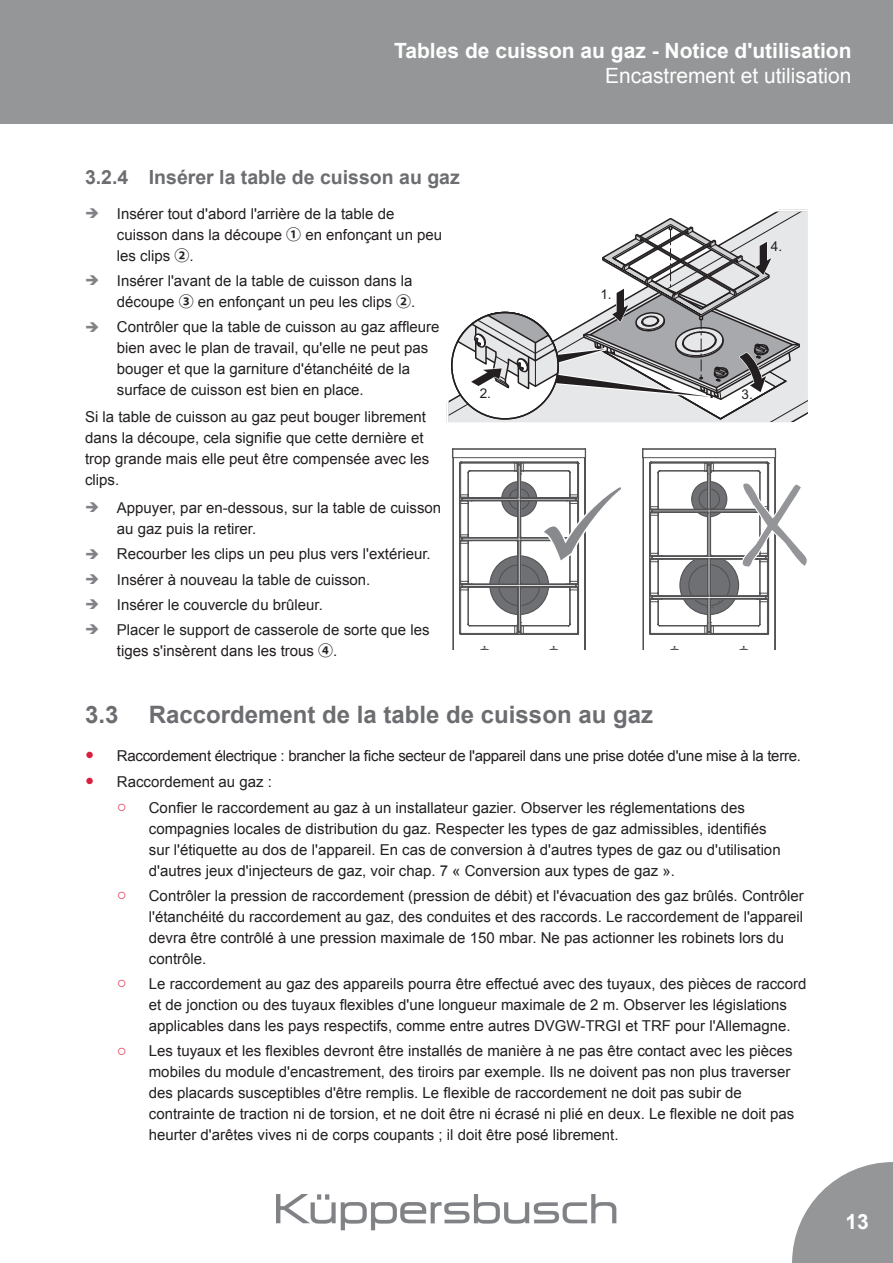
<style>
.page{position:relative;width:893px;height:1263px;background:#fff}
.page>*{position:absolute;margin:0;border:0;box-sizing:border-box;transform-origin:0 0}
.t1{font:700 24px "Arial";color:#6c6d70}
.t2{font:700 21px "Arial";color:#fff}
.t3{font:21px "Arial";color:#fff}
.t4{font:700 19.5px "Arial";color:#6c6d70}
.t5{font:15px/21px "Arial";color:#231f20}
.t6{font:15px/25.2px "Arial";letter-spacing:-.02em;color:#231f20}
.t7{font:13.5px "Arial";color:#231f20}
.s1{font-family:"Adobe Gothic Std";font-weight:700}
.s2{font-size:16.5px;color:#da1f3d}
</style>
<div class="page">
<svg style="left:792px;top:1162px;width:101px;height:101px"></svg>
<div style="left:0;top:0;width:893px;height:124px;background:#949697"></div>
<img style="left:277px;top:1194px;width:339px;height:36px">
<svg style="left:446px;top:209px;width:362px;height:214px"></svg>
<svg style="left:456px;top:217px;width:345px;height:204px"></svg>
<hr style="left:453px;top:678px;width:132px;height:1px;background:#535355">
<hr style="left:453px;top:669px;width:132px;height:1px;background:#535355">
<svg style="left:452px;top:448px;width:169px;height:202px"></svg>
<hr style="left:643px;top:678px;width:132px;height:1px;background:#535355">
<hr style="left:643px;top:669px;width:132px;height:1px;background:#535355">
<svg style="left:642px;top:448px;width:165px;height:202px"></svg>
<h2 class="t2" style="left:394px;top:36px;width:459px">Tables de cuisson au gaz - Notice d'utilisation</h2>
<h3 class="t4" style="left:85px;top:164px;width:376px">3.2.4 Insérer la table de cuisson au gaz</h3>
<p class="t5" style="left:117px;top:203px;width:327px">Insérer tout d'abord l'arrière de la table de cuisson dans la découpe <span class="s1">①</span> en enfonçant un peu les clips <span class="s1">②</span>.</p>
<p class="t5" style="left:117px;top:270px;width:300px">Insérer l'avant de la table de cuisson dans la découpe <span class="s1">③</span> en enfonçant un peu les clips <span class="s1">②</span>.</p>
<p class="t5" style="left:117px;top:316px;width:324px">Contrôler que la table de cuisson au gaz affleure bien avec le plan de travail, qu'elle ne peut pas bouger et que la garniture d'étanchéité de la surface de cuisson est bien en place.</p>
<p class="t5" style="left:85px;top:406px;width:346px">Si la table de cuisson au gaz peut bouger librement dans la découpe, cela signifie que cette dernière et trop grande mais elle peut être compensée avec les clips.</p>
<p class="t5" style="left:117px;top:497px;width:326px">Appuyer, par en-dessous, sur la table de cuisson au gaz puis la retirer.</p>
<p class="t5" style="left:117px;top:541px;width:315px;line-height:25.2px">Recourber les clips un peu plus vers l'extérieur.<br>Insérer à nouveau la table de cuisson.<br>Insérer le couvercle du brûleur.<br>Placer le support de casserole de sorte que les</p>
<p class="t5" style="left:117px;top:640px;width:222px">tiges s'insèrent dans les trous <span class="s1">④</span>.</p>
<p class="t7" style="left:480px;top:384px;width:13px">2.</p>
<h2 class="t3" style="left:605px;top:61px;width:248px">Encastrement et utilisation</h2>
<p class="t7" style="left:600px;top:285px;width:13px">1.</p>
<p class="t7" style="left:771px;top:238px;width:13px">4.</p>
<p class="t7" style="left:742px;top:386px;width:13px">3.</p>
<h1 class="t1" style="left:85px;top:698px;width:35px">3.3</h1>
<h1 class="t1" style="left:149px;top:698px;width:506px">Raccordement de la table de cuisson au gaz</h1>
<p class="t6" style="left:117px;top:743px;width:685px">Raccordement électrique : brancher la fiche secteur de l'appareil dans une prise dotée d'une mise à la terre.<br>Raccordement au gaz :</p>
<p class="t5" style="left:149px;top:797px;width:633px;text-indent:-32px"><span class="s2">○</span> Confier le raccordement au gaz à un installateur gazier. Observer les réglementations des compagnies locales de distribution du gaz. Respecter les types de gaz admissibles, identifiés sur l'étiquette au dos de l'appareil. En cas de conversion à d'autres types de gaz ou d'utilisation d'autres jeux d'injecteurs de gaz, voir chap. 7 « Conversion aux types de gaz ».</p>
<p class="t5" style="left:149px;top:885px;width:656px;text-indent:-32px"><span class="s2">○</span> Contrôler la pression de raccordement (pression de débit) et l'évacuation des gaz brûlés. Contrôler l'étanchéité du raccordement au gaz, des conduites et des raccords. Le raccordement de l'appareil devra être contrôlé à une pression maximale de 150 mbar. Ne pas actionner les robinets lors du contrôle.</p>
<p class="t5" style="left:149px;top:973px;width:659px;text-indent:-32px"><span class="s2">○</span> Le raccordement au gaz des appareils pourra être effectué avec des tuyaux, des pièces de raccord et de jonction ou des tuyaux flexibles d'une longueur maximale de 2 m. Observer les législations applicables dans les pays respectifs, comme entre autres DVGW-TRGI et TRF pour l'Allemagne.</p>
<p class="t5" style="left:149px;top:1040px;width:647px;text-indent:-32px"><span class="s2">○</span> Les tuyaux et les flexibles devront être installés de manière à ne pas être contact avec les pièces mobiles du module d'encastrement, des tiroirs par exemple. Ils ne doivent pas non plus traverser des placards susceptibles d'être remplis. Le flexible de raccordement ne doit pas subir de contrainte de traction ni de torsion, et ne doit être ni écrasé ni plié en deux. Le flexible ne doit pas heurter d'arêtes vives ni de corps coupants ; il doit être posé librement.</p>
<h2 class="t2" style="left:845px;top:1206px;width:25px">13</h2>
</div>
